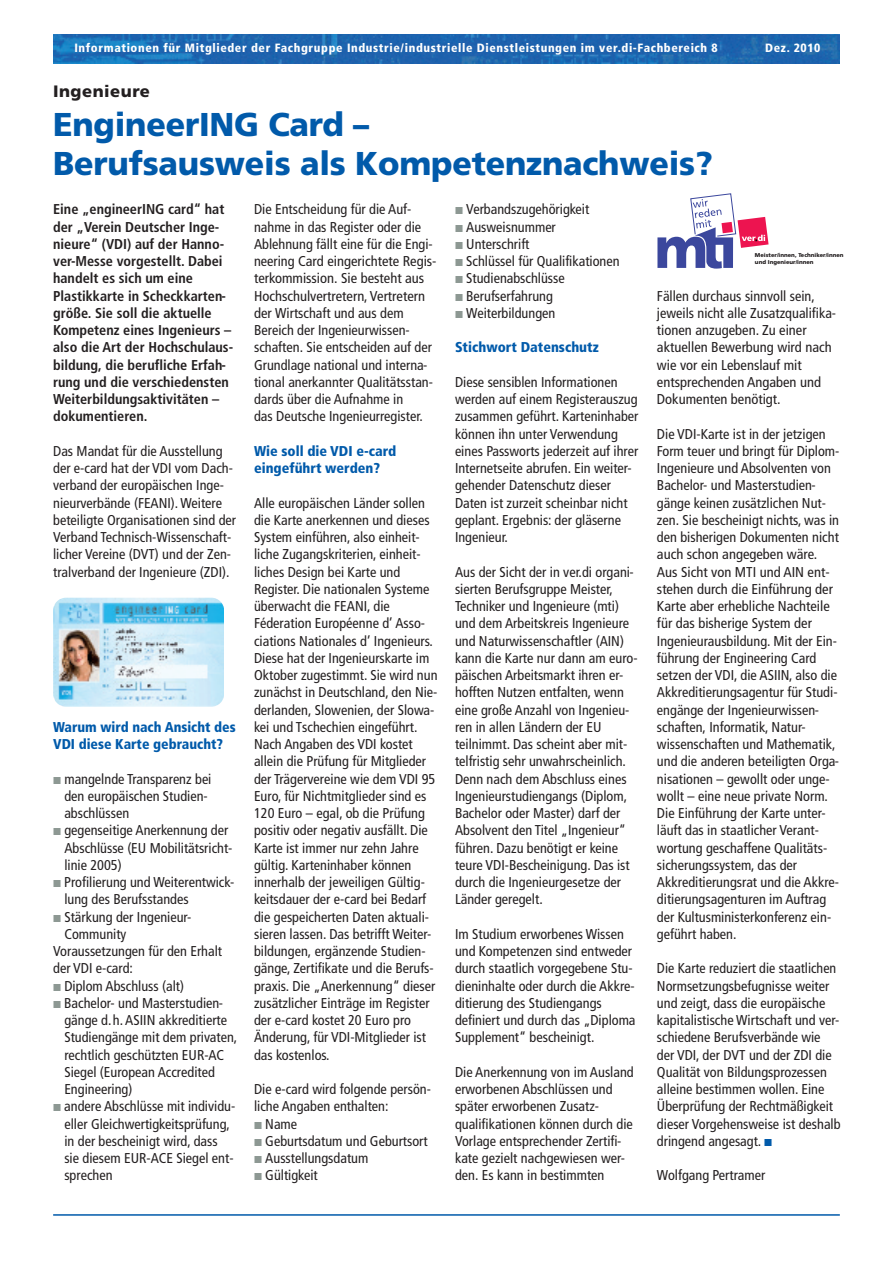
<style>
.page{position:relative;width:893px;height:1263px;background:#fff}
.page>*{position:absolute;margin:0;border:0;box-sizing:border-box;transform-origin:0 0}
.t1{font:900 33px/39px "Frutiger LT";letter-spacing:-.005em;color:#015aaa}
.t2{font:900 16.5px "Frutiger LT";letter-spacing:.03em;color:#231f20}
.t3{font:condensed 14.25px/17.2px "Frutiger LT";color:#231f20}
.t4{font:700 condensed 14.25px/17.2px "Frutiger LT";color:#231f20}
.t5{font:900 condensed 14.25px/17.2px "Frutiger LT";color:#015aaa}
.t6{font:900 condensed 12px "Frutiger LT";letter-spacing:.05em;color:#fff}
.t7{font:900 5.55px/7.2px "Frutiger LT";color:#231f20}
</style>
<div class="page">
<img style="left:53px;top:34px;width:787px;height:30px">
<hr style="left:53px;top:1214px;width:787px;height:2px;background:#015aaa">
<img style="left:53px;top:598px;width:171px;height:109px;border-radius:13px">
<svg style="left:657px;top:194px;width:112px;height:75px"></svg>
<p class="t6" style="left:74px;top:43px;width:645px">Informationen für Mitglieder der Fachgruppe Industrie/industrielle Dienstleistungen im ver.di-Fachbereich 8</p>
<p class="t6" style="left:765px;top:43px;width:57px">Dez. 2010</p>
<p class="t2" style="left:53px;top:85px;width:98px">Ingenieure</p>
<h1 class="t1" style="left:53px;top:108px;width:661px">EngineerING Card –<br>Berufsausweis als Kompetenznachweis?</h1>
<p class="t3" style="left:466px;top:202px;width:155px">Verbandszugehörigkeit<br>Ausweisnummer<br>Unterschrift<br>Schlüssel für Qualifikationen<br>Studienabschlüsse<br>Berufserfahrung<br>Weiterbildungen</p>
<p class="t5" style="left:455px;top:340px;width:145px">Stichwort Datenschutz</p>
<p class="t3" style="left:455px;top:374px;width:185px">Diese sensiblen Informationen werden auf einem Registerauszug zusammen geführt. Karteninhaber können ihn unter Verwendung eines Passworts jederzeit auf ihrer<br>Internetseite abrufen. Ein weiter&shy;gehender Datenschutz dieser<br>Daten ist zurzeit scheinbar nicht geplant. Ergebnis: der gläserne<br>Ingenieur.</p>
<p class="t3" style="left:455px;top:564px;width:184px">Aus der Sicht der in ver.di organi&shy;sierten Berufsgruppe Meister,<br>Techniker und Ingenieure (mti) und dem Arbeitskreis Ingenieure und Naturwissenschaftler (AIN) kann die Karte nur dann am euro&shy;päischen Arbeitsmarkt ihren er&shy;hofften Nutzen entfalten, wenn eine große Anzahl von Ingenieu&shy;ren in allen Ländern der EU teilnimmt. Das scheint aber mit&shy;telfristig sehr unwahrscheinlich.<br>Denn nach dem Abschluss eines<br>Ingenieurstudiengangs (Diplom,<br>Bachelor oder Master) darf der<br>Absolvent den Titel „Ingenieur“ führen. Dazu benötigt er keine teure VDI-Bescheinigung. Das ist durch die Ingenieurgesetze der<br>Länder geregelt.</p>
<p class="t3" style="left:455px;top:926px;width:182px">Im Studium erworbenes Wissen und Kompetenzen sind entweder durch staatlich vorgegebene Stu&shy;dieninhalte oder durch die Akkre&shy;ditierung des Studiengangs definiert und durch das „Diploma<br>Supplement“ bescheinigt.</p>
<p class="t3" style="left:455px;top:1064px;width:180px">Die Anerkennung von im Ausland erworbenen Abschlüssen und später erworbenen Zusatz&shy;qualifikationen können durch die<br>Vorlage entsprechender Zertifi&shy;kate gezielt nachgewiesen wer&shy;den. Es kann in bestimmten</p>
<p class="t3" style="left:254px;top:202px;width:184px">Die Entscheidung für die Auf&shy;nahme in das Register oder die<br>Ablehnung fällt eine für die Engi&shy;neering Card eingerichtete Regis&shy;terkommission. Sie besteht aus<br>Hochschulvertretern, Vertretern der Wirtschaft und aus dem<br>Bereich der Ingenieurwissen&shy;schaften. Sie entscheiden auf der<br>Grundlage national und interna&shy;tional anerkannter Qualitätsstan&shy;dards über die Aufnahme in<br>das Deutsche Ingenieurregister.</p>
<p class="t5" style="left:254px;top:443px;width:144px">Wie soll die VDI e-card eingeführt werden?</p>
<p class="t3" style="left:254px;top:495px;width:185px">Alle europäischen Länder sollen die Karte anerkennen und dieses<br>System einführen, also einheit&shy;liche Zugangskriterien, einheit&shy;liches Design bei Karte und<br>Register. Die nationalen Systeme überwacht die FEANI, die<br>Féderation Européenne d’ Asso&shy;ciations Nationales d’ Ingenieurs.<br>Diese hat der Ingenieurskarte im<br>Oktober zugestimmt. Sie wird nun zunächst in Deutschland, den Nie&shy;derlanden, Slowenien, der Slowa&shy;kei und Tschechien eingeführt.<br>Nach Angaben des VDI kostet allein die Prüfung für Mitglieder der Trägervereine wie dem VDI 95<br>Euro, für Nichtmitglieder sind es<br>120 Euro – egal, ob die Prüfung positiv oder negativ ausfällt. Die<br>Karte ist immer nur zehn Jahre gültig. Karteninhaber können innerhalb der jeweiligen Gültig&shy;keitsdauer der e-card bei Bedarf die gespeicherten Daten aktuali&shy;sieren lassen. Das betrifft Weiter&shy;bildungen, ergänzende Studien&shy;gänge, Zertifikate und die Berufs&shy;praxis. Die „Anerkennung“ dieser zusätzlicher Einträge im Register der e-card kostet 20 Euro pro<br>Änderung, für VDI-Mitglieder ist das kostenlos.</p>
<p class="t3" style="left:254px;top:1082px;width:178px">Die e-card wird folgende persön-</p>
<p class="t3" style="left:254px;top:1099px;width:136px">liche Angaben enthalten:</p>
<p class="t3" style="left:265px;top:1116px;width:33px">Name</p>
<p class="t3" style="left:265px;top:1133px;width:164px">Geburtsdatum und Geburtsort</p>
<p class="t3" style="left:265px;top:1151px;width:105px">Ausstellungsdatum</p>
<p class="t3" style="left:265px;top:1168px;width:54px">Gültigkeit</p>
<p class="t4" style="left:53px;top:202px;width:182px">Eine „engineerING card“ hat der „Verein Deutscher Inge&shy;nieure“ (VDI) auf der Hanno&shy;ver-Messe vorgestellt. Dabei handelt es sich um eine<br>Plastikkarte in Scheckkarten&shy;größe. Sie soll die aktuelle<br>Kompetenz eines Ingenieurs – also die Art der Hochschulaus&shy;bildung, die berufliche Erfah&shy;rung und die verschiedensten<br>Weiterbildungsaktivitäten – dokumentieren.</p>
<p class="t3" style="left:53px;top:443px;width:184px">Das Mandat für die Ausstellung der e-card hat der VDI vom Dach&shy;verband der europäischen Inge&shy;nieurverbände (FEANI).Weitere beteiligte Organisationen sind der Verband Technisch-Wissenschaft&shy;licher Vereine (DVT) und der Zen&shy;tralverband der Ingenieure (ZDI).</p>
<p class="t7" style="left:755px;top:252px;width:90px">Meister/innen, Techniker/innen und Ingenieur/innen</p>
<p class="t3" style="left:657px;top:288px;width:181px">Fällen durchaus sinnvoll sein, jeweils nicht alle Zusatzqualifika&shy;tionen anzugeben. Zu einer aktuellen Bewerbung wird nach wie vor ein Lebenslauf mit entsprechenden Angaben und<br>Dokumenten benötigt.</p>
<p class="t3" style="left:657px;top:426px;width:184px">Die VDI-Karte ist in der jetzigen<br>Form teuer und bringt für Diplom-<br>Ingenieure und Absolventen von<br>Bachelor- und Masterstudien&shy;gänge keinen zusätzlichen Nut&shy;zen. Sie bescheinigt nichts, was in den bisherigen Dokumenten nicht auch schon angegeben wäre.<br>Aus Sicht von MTI und AIN ent&shy;stehen durch die Einführung der<br>Karte aber erhebliche Nachteile für das bisherige System der<br>Ingenieurausbildung. Mit der Ein&shy;führung der Engineering Card setzen der VDI, die ASIIN, also die<br>Akkreditierungsagentur für Studi&shy;engänge der Ingenieurwissen&shy;schaften, Informatik, Natur&shy;wissenschaften und Mathematik, und die anderen beteiligten Orga&shy;nisationen – gewollt oder unge&shy;wollt – eine neue private Norm.<br>Die Einführung der Karte unter&shy;läuft das in staatlicher Verant&shy;wortung geschaffene Qualitäts&shy;sicherungssystem, das der<br>Akkreditierungsrat und die Akkre&shy;ditierungsagenturen im Auftrag der Kultusministerkonferenz ein&shy;geführt haben.</p>
<p class="t3" style="left:657px;top:961px;width:185px">Die Karte reduziert die staatlichen<br>Normsetzungsbefugnisse weiter und zeigt, dass die europäische kapitalistische Wirtschaft und ver&shy;schiedene Berufsverbände wie der VDI, der DVT und der ZDI die<br>Qualität von Bildungsprozessen alleine bestimmen wollen. Eine<br>Überprüfung der Rechtmäßigkeit dieser Vorgehensweise ist deshalb dringend angesagt.</p>
<p class="t3" style="left:657px;top:1168px;width:110px">Wolfgang Pertramer</p>
<p class="t5" style="left:53px;top:719px;width:184px">Warum wird nach Ansicht des<br>VDI diese Karte gebraucht?</p>
<p class="t3" style="left:64px;top:771px;width:149px">mangelnde Transparenz bei</p>
<p class="t3" style="left:64px;top:788px;width:145px">den europäischen Studien-</p>
<p class="t3" style="left:64px;top:806px;width:66px">abschlüssen</p>
<p class="t3" style="left:64px;top:823px;width:165px">gegenseitige Anerkennung der</p>
<p class="t3" style="left:64px;top:840px;width:170px">Abschlüsse (EU Mobilitätsricht-</p>
<p class="t3" style="left:64px;top:857px;width:59px">linie 2005)</p>
<p class="t3" style="left:64px;top:875px;width:172px">Profilierung und Weiterentwick-</p>
<p class="t3" style="left:64px;top:892px;width:126px">lung des Berufsstandes</p>
<p class="t3" style="left:64px;top:909px;width:128px">Stärkung der Ingenieur-</p>
<p class="t3" style="left:64px;top:926px;width:63px">Community</p>
<p class="t3" style="left:53px;top:944px;width:170px">Voraussetzungen für den Erhalt</p>
<p class="t3" style="left:53px;top:961px;width:81px">der VDI e-card:</p>
<p class="t3" style="left:64px;top:978px;width:121px">Diplom Abschluss (alt)</p>
<p class="t3" style="left:64px;top:995px;width:160px">Bachelor- und Masterstudien-</p>
<p class="t3" style="left:64px;top:1013px;width:164px">gänge d.h. ASIIN akkreditierte</p>
<p class="t3" style="left:64px;top:1030px;width:174px">Studiengänge mit dem privaten,</p>
<p class="t3" style="left:64px;top:1047px;width:161px">rechtlich geschützten EUR-AC</p>
<p class="t3" style="left:64px;top:1064px;width:152px">Siegel (European Accredited</p>
<p class="t3" style="left:64px;top:1082px;width:70px">Engineering)</p>
<p class="t3" style="left:64px;top:1099px;width:173px">andere Abschlüsse mit individu-</p>
<p class="t3" style="left:64px;top:1116px;width:167px">eller Gleichwertigkeitsprüfung,</p>
<p class="t3" style="left:64px;top:1133px;width:155px">in der bescheinigt wird, dass</p>
<p class="t3" style="left:64px;top:1151px;width:171px">sie diesem EUR-ACE Siegel ent-</p>
<p class="t3" style="left:64px;top:1168px;width:50px">sprechen</p>
</div>
